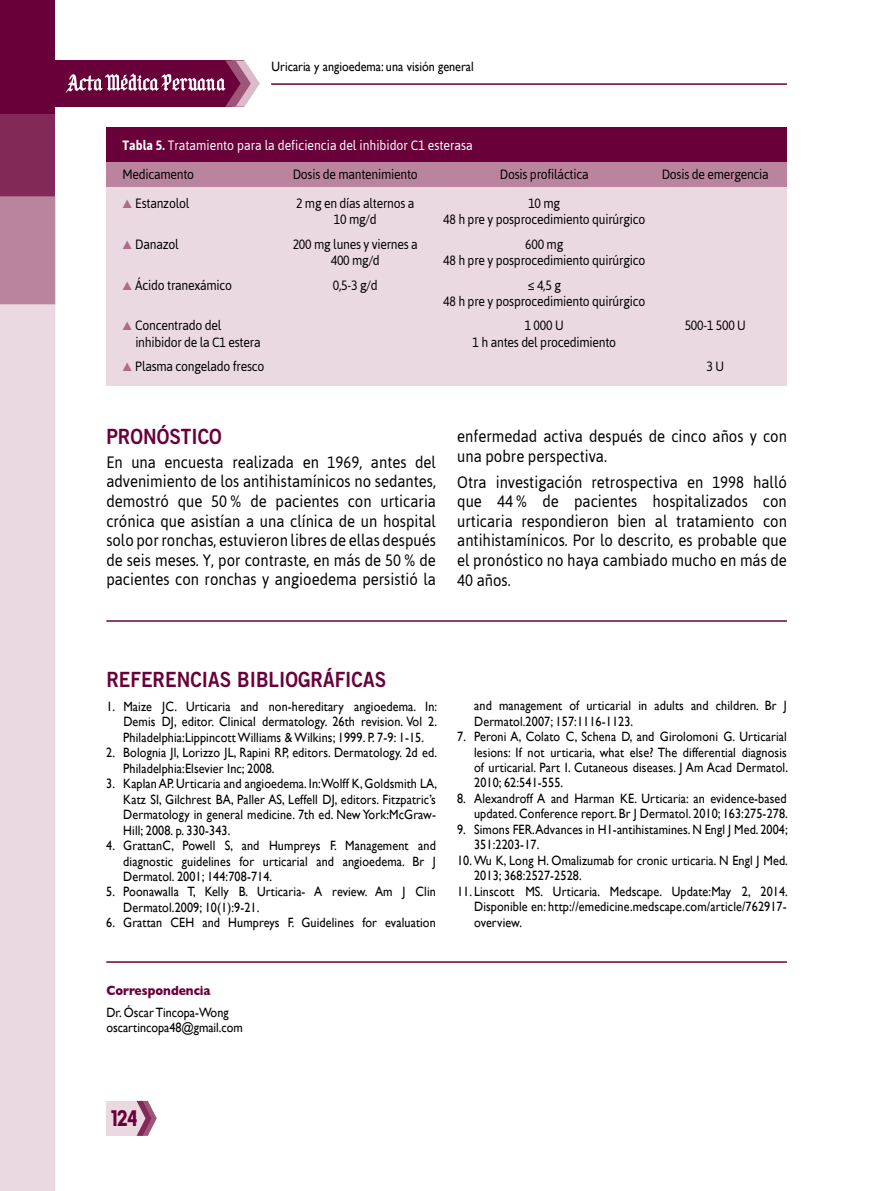
<style>
.page{position:relative;width:872px;height:1191px;background:#fff}
.page>*{position:absolute;margin:0;border:0;box-sizing:border-box;transform-origin:0 0}
.t1{font:22.5px "Milocha";color:#690039;scale:.87 1}
.t2{font:21px "Trade Gothic Bold Two";color:#690039;scale:.9 1}
.t3{font:16.5px/19.5px "Asap";color:#000;text-align:justify;scale:.9 1}
.t4{font:13.5px/15.5px "Gill Sans";letter-spacing:.01em;color:#000;scale:.9 1}
.t5{font:13.5px/16.2px "Asap";letter-spacing:-.02em;color:#000;text-align:center;scale:.9 1}
.t6{font:13.5px/29px "Asap";color:#fff;scale:.9 1}
.t7{font:700 13.5px "Gill Sans";color:#690039;scale:.9 1}
.s1{font-weight:700}
.s2{color:#000}
.s3{color:#ac6c8a}
</style>
<div class="page">
<div style="left:55px;top:60px;width:189px;height:47px;background:#690039"></div>
<div style="left:106px;top:1100px;width:42px;height:35px;background:#ebd9e2"></div>
<svg style="left:137px;top:1100px;width:20px;height:35px"></svg>
<div style="left:0;top:0;width:55px;height:114px;background:#690039"></div>
<div style="left:0;top:114px;width:55px;height:82px;background:#832957"></div>
<div style="left:0;top:196px;width:55px;height:109px;background:#bb849e"></div>
<div style="left:0;top:305px;width:55px;height:886px;background:#ebd9e2"></div>
<hr style="left:271px;top:83px;width:516px;height:2px;background:#690039">
<svg style="left:65px;top:60px;width:195px;height:47px"></svg>
<div style="left:106px;top:146px;width:681px;height:240px;background:#ebd9e2"></div>
<div style="left:106px;top:128px;width:681px;height:39px;background:#690039"></div>
<div style="left:106px;top:163px;width:681px;height:24px;background:#bb849e"></div>
<hr style="left:106px;top:620px;width:681px;height:2px;background:#690039">
<hr style="left:106px;top:961px;width:681px;height:1px;background:#690039">
<p class="t4" style="left:271px;top:59px;width:226px">Uricaria y angioedema: una visión general</p>
<p class="t6" style="left:123px;top:130px;width:390px"><span class="s1">Tabla 5.</span> Tratamiento para la deficiencia del inhibidor C1 esterasa<br><span class="s2">Medicamento</span></p>
<p class="t5" style="left:293px;top:166px;width:140px">Dosis de mantenimiento</p>
<p class="t5" style="left:500px;top:166px;width:100px">Dosis profiláctica</p>
<p class="t5" style="left:662px;top:166px;width:120px">Dosis de emergencia</p>
<p class="t5" style="left:123px;top:195px;width:76px"><span class="s3">▲</span> Estanzolol</p>
<p class="t5" style="left:296px;top:195px;width:133px">2 mg en días alternos a</p>
<p class="t5" style="left:528px;top:195px;width:37px">10 mg</p>
<p class="t5" style="left:334px;top:211px;width:49px">10 mg/d</p>
<p class="t5" style="left:443px;top:211px;width:226px">48 h pre y posprocedimiento quirúrgico</p>
<p class="t5" style="left:123px;top:236px;width:64px"><span class="s3">▲</span> Danazol</p>
<p class="t5" style="left:293px;top:236px;width:140px">200 mg lunes y viernes a</p>
<p class="t5" style="left:525px;top:236px;width:44px">600 mg</p>
<p class="t5" style="left:331px;top:252px;width:56px">400 mg/d</p>
<p class="t5" style="left:443px;top:252px;width:226px">48 h pre y posprocedimiento quirúrgico</p>
<p class="t5" style="left:123px;top:276px;width:123px"><span class="s3">▲</span> Ácido tranexámico</p>
<p class="t5" style="left:333px;top:276px;width:51px">0,5-3 g/d</p>
<p class="t5" style="left:443px;top:276px;width:226px">≤ 4,5 g<br>48 h pre y posprocedimiento quirúrgico</p>
<p class="t5" style="left:123px;top:317px;width:111px"><span class="s3">▲</span> Concentrado del</p>
<p class="t5" style="left:525px;top:317px;width:45px">1 000 U</p>
<p class="t5" style="left:684px;top:317px;width:69px">500-1 500 U</p>
<p class="t5" style="left:135px;top:334px;width:141px">inhibidor de la C1 estera</p>
<p class="t5" style="left:472px;top:334px;width:161px">1 h antes del procedimiento</p>
<p class="t5" style="left:123px;top:358px;width:159px"><span class="s3">▲</span> Plasma congelado fresco</p>
<p class="t5" style="left:706px;top:358px;width:21px">3 U</p>
<h2 class="t2" style="left:106px;top:423px;width:27px">PRONÓSTICO</h2>
<p class="t3" style="left:106px;top:452px;width:368px">En una encuesta realizada en 1969, antes del advenimiento de los antihistamínicos no sedantes, demostró que 50 % de pacientes con urticaria crónica que asistían a una clínica de un hospital solo por ronchas, estuvieron libres de ellas después de seis meses. Y, por contraste, en más de 50 % de pacientes con ronchas y angioedema persistió la</p>
<p class="t3" style="left:457px;top:426px;width:368px">enfermedad activa después de cinco años y con una pobre perspectiva.</p>
<p class="t3" style="left:457px;top:472px;width:368px">Otra investigación retrospectiva en 1998 halló que 44 % de pacientes hospitalizados con urticaria respondieron bien al tratamiento con antihistamínicos. Por lo descrito, es probable que el pronóstico no haya cambiado mucho en más de 40 años.</p>
<h2 class="t2" style="left:106px;top:666px;width:52px">REFERENCIAS</h2>
<h2 class="t2" style="left:237px;top:666px;width:12px">BIBLIO</h2>
<h2 class="t2" style="left:298px;top:666px;width:65px">GRÁFICAS</h2>
<p class="t4" style="left:123px;top:698px;width:350px;text-align:justify;text-indent:-17px">1. Maize JC. Urticaria and non-hereditary angioedema. In:<br>Demis DJ, editor. Clinical dermatology. 26th revision. Vol 2.<br>Philadelphia:Lippincott Williams &amp; Wilkins; 1999. P. 7-9: 1-15.</p>
<p class="t4" style="left:123px;top:745px;width:350px;text-indent:-17px">2. Bolognia Jl, Lorizzo JL, Rapini RP, editors. Dermatology. 2d ed.<br>Philadelphia:Elsevier Inc; 2008.</p>
<p class="t4" style="left:123px;top:776px;width:350px;text-align:justify;text-indent:-17px">3. KaplanAP. Urticaria and angioedema. In:Wolff K, Goldsmith LA, Katz SI, Gilchrest BA, Paller AS, Leffell DJ, editors. Fitzpatric’s Dermatology in general medicine. 7th ed. New York:McGraw-Hill; 2008. p. 330-343.</p>
<p class="t4" style="left:123px;top:837px;width:349px;text-align:justify;text-indent:-17px">4. GrattanC, Powell S, and Humpreys F. Management and diagnostic guidelines for urticarial and angioedema. Br J Dermatol. 2001; 144:708-714.</p>
<p class="t4" style="left:123px;top:884px;width:349px;text-indent:-17px">5. Poonawalla T, Kelly B. Urticaria- A review. Am J Clin<br>Dermatol.2009; 10(1):9-21.</p>
<p class="t4" style="left:106px;top:915px;width:368px">6. Grattan CEH and Humpreys F. Guidelines for evaluation</p>
<p class="t4" style="left:474px;top:698px;width:349px">and management of urticarial in adults and children. Br J<br>Dermatol.2007; 157:1116-1123.</p>
<p class="t4" style="left:474px;top:728px;width:350px;text-align:justify;text-indent:-17px">7. Peroni A, Colato C, Schena D, and Girolomoni G. Urticarial lesions: If not urticaria, what else? The differential diagnosis of urticarial. Part I. Cutaneous diseases. J Am Acad Dermatol.<br>2010; 62:541-555.</p>
<p class="t4" style="left:457px;top:790px;width:369px;text-align:right">8. Alexandroff A and Harman KE. Urticaria: an evidence-based updated. Conference report. Br J Dermatol. 2010; 163:275-278.</p>
<p class="t4" style="left:474px;top:821px;width:350px;text-indent:-17px">9. Simons FER.Advances in H1-antihistamines.N Engl J Med. 2004;<br>351:2203-17.</p>
<p class="t4" style="left:474px;top:852px;width:350px;text-indent:-17px">10. Wu K, Long H. Omalizumab for cronic urticaria. N Engl J Med.<br>2013; 368:2527-2528.</p>
<p class="t4" style="left:474px;top:883px;width:350px;text-align:justify;text-indent:-17px">11. Linscott MS. Urticaria. Medscape. Update:May 2, 2014.<br>Disponible en: http://emedicine.medscape.com/article/762917- overview.</p>
<p class="t7" style="left:106px;top:982px;width:117px">Correspondencia</p>
<p class="t4" style="left:106px;top:1005px;width:153px;line-height:15px">Dr. Óscar Tincopa-Wong oscartincopa48@gmail.com</p>
<h1 class="t1" style="left:111px;top:1105px;width:32px">124</h1>
</div>
